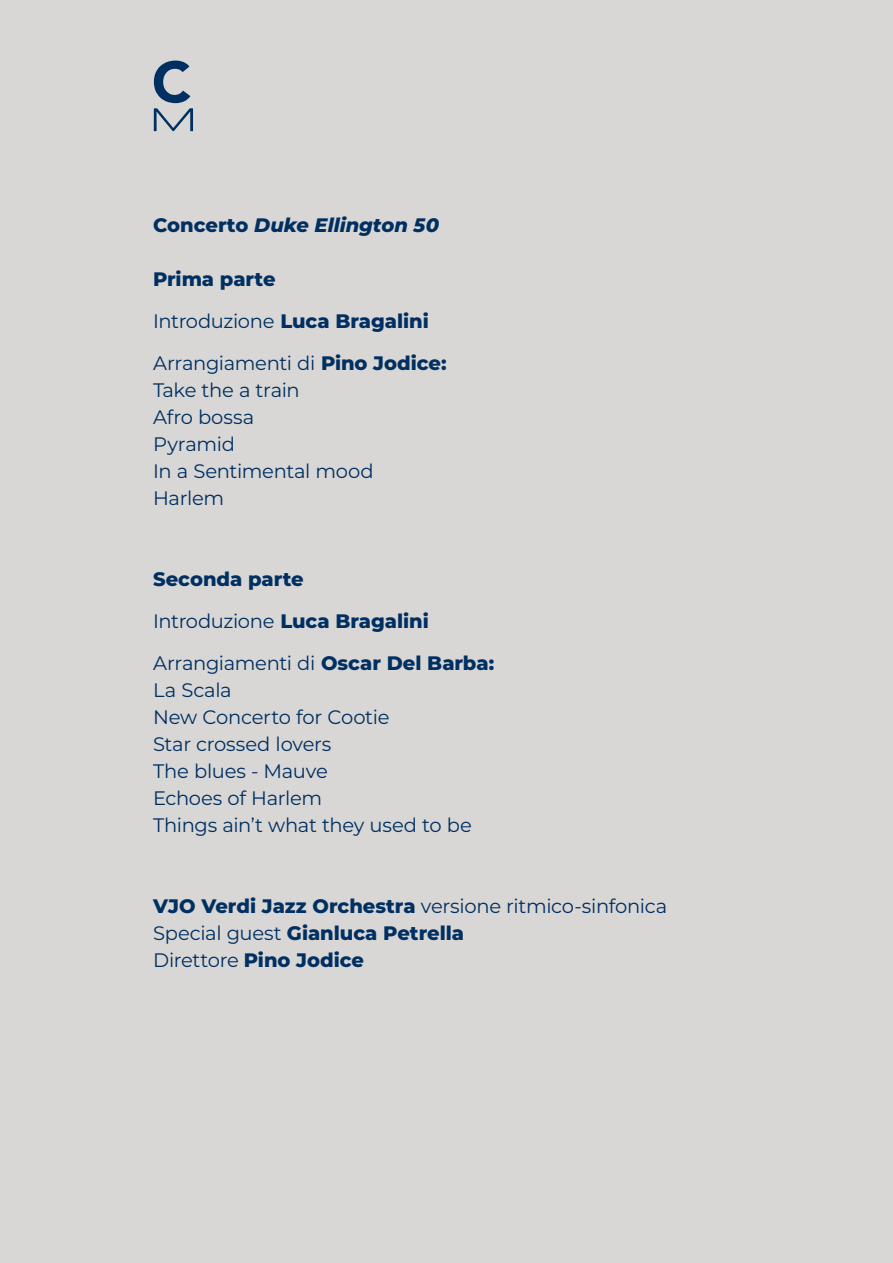
<style>
.page{position:relative;width:893px;height:1263px;background:#d9d7d5}
.page>*{position:absolute;margin:0;border:0;box-sizing:border-box;transform-origin:0 0}
.t1{font:19.5px/27px "Montserrat";letter-spacing:-.015em;color:#003062}
.t2{font:800 19.5px/42px "Montserrat";color:#003062}
.t3{font:italic 800 19.5px "Montserrat";color:#003062}
.s1{font-style:normal}
.s2{font-weight:400}
.s3{font-weight:800}
</style>
<div class="page">
<svg style="left:154px;top:61px;width:39px;height:70px"></svg>
<p class="t3" style="left:153px;top:212px;width:287px"><span class="s1">Concerto</span> Duke Ellington 50</p>
<p class="t2" style="left:153px;top:257px;width:277px">Prima parte<br><span class="s2">Introduzione</span> Luca Bragalini</p>
<p class="t1" style="left:153px;top:349px;width:295px">Arrangiamenti di <span class="s3">Pino Jodice:<br></span>Take the a train<br>Afro bossa<br>Pyramid<br>In a Sentimental mood<br>Harlem</p>
<p class="t2" style="left:153px;top:557px;width:277px">Seconda parte<br><span class="s2">Introduzione</span> Luca Bragalini</p>
<p class="t1" style="left:153px;top:649px;width:343px">Arrangiamenti di <span class="s3">Oscar Del Barba:</span></p>
<p class="t1" style="left:153px;top:676px;width:320px">La Scala<br>New Concerto for Cootie<br>Star crossed lovers<br>The blues - Mauve<br>Echoes of Harlem<br>Things ain’t what they used to be</p>
<p class="t2" style="left:153px;top:892px;width:516px;line-height:27px">VJO Verdi Jazz Orchestra <span class="s2">versione ritmico-sinfonica<br>Special guest</span> Gianluca Petrella<br><span class="s2">Direttore</span> Pino Jodice</p>
</div>
